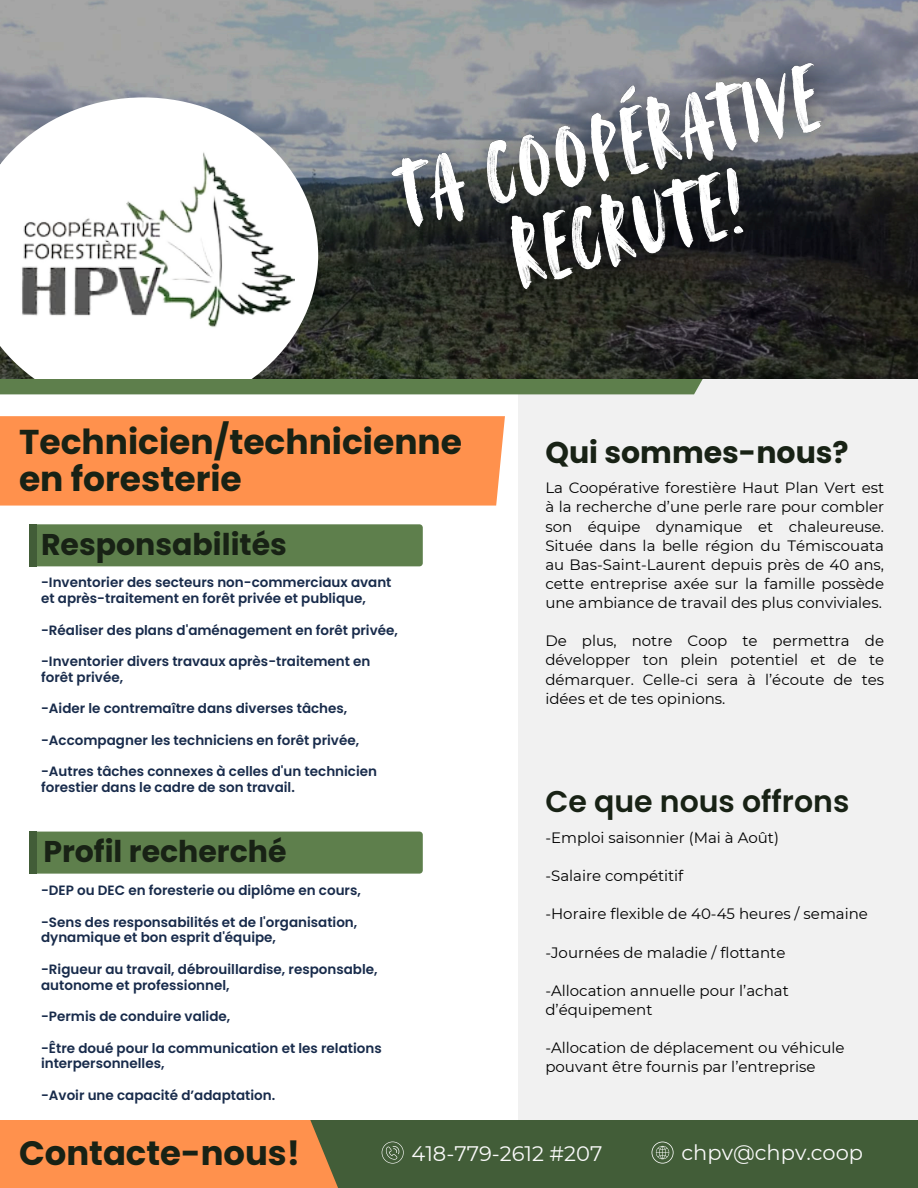
<style>
.page{position:relative;width:918px;height:1188px;background:#fff}
.page>*{position:absolute;margin:0;border:0;box-sizing:border-box;transform-origin:0 0}
.t1{font:700 34.5px "Poppins";color:#182215}
.t2{font:700 33.9px "Poppins";color:#182215}
.t3{font:700 30px "Poppins";color:#182215}
.t4{font:600 30px "Poppins";color:#182215}
.t5{font:21px "Montserrat";color:#fafafa}
.t6{font:15px/19.2px "Montserrat";color:#000}
.t7{font:600 13.5px/15.8px "Poppins";color:#182b4b}
</style>
<div class="page">
<div style="left:519px;top:0;width:399px;height:1188px;background:#f1f1f1"></div>
<div style="left:234px;top:1120px;width:684px;height:68px;background:#425d38"></div>
<svg style="left:0;top:1120px;width:395px;height:68px;fill:#ff914d"></svg>
<svg style="left:652px;top:1142px;width:22px;height:22px"></svg>
<svg style="left:382px;top:1142px;width:22px;height:22px"></svg>
<div style="left:37px;top:524px;width:386px;height:42px;background:#5e7f4c"></div>
<div style="left:29px;top:524px;width:8px;height:42px;background:#425d38"></div>
<svg style="left:0;top:0;width:918px;height:379px;background:#797d7c"></svg>
<svg style="left:0;top:97px;width:318px;height:298px"></svg>
<img style="left:0;top:108px;width:295px;height:287px">
<div style="left:0;top:379px;width:703px;height:15px;background:#5e7f4c"></div>
<img style="left:337px;top:0;width:561px;height:365px">
<div style="left:0;top:416px;width:505px;height:90px;background:#ff914d"></div>
<div style="left:37px;top:832px;width:386px;height:42px;background:#5e7f4c"></div>
<div style="left:29px;top:832px;width:8px;height:42px;background:#425d38"></div>
<h5 class="t1" style="left:19px;top:418px;width:445px">Technicien/technicienne</h5>
<h5 class="t1" style="left:19px;top:455px;width:224px">en foresterie</h5>
<h5 class="t3" style="left:41px;top:523px;width:247px">Responsabilités</h5>
<p class="t7" style="left:41px;top:575px;width:352px">-Inventorier des secteurs non-commerciaux avant et après-traitement en forêt privée et publique,</p>
<h2 class="t7" style="left:41px;top:622px;width:358px">-Réaliser des plans d'aménagement en forêt privée,</h2>
<h3 class="t7" style="left:41px;top:654px;width:331px">-Inventorier divers travaux après-traitement en forêt privée,</h3>
<h5 class="t7" style="left:41px;top:701px;width:308px">-Aider le contremaître dans diverses tâches,</h5>
<h5 class="t7" style="left:41px;top:732px;width:320px">-Accompagner les techniciens en forêt privée,</h5>
<h5 class="t7" style="left:41px;top:764px;width:338px">-Autres tâches connexes à celles d'un technicien forestier dans le cadre de son travail.</h5>
<p class="t3" style="left:43px;top:831px;width:245px">Profil recherché</p>
<h5 class="t7" style="left:41px;top:882px;width:321px">-DEP ou DEC en foresterie ou diplôme en cours,</h5>
<h5 class="t7" style="left:41px;top:914px;width:318px">-Sens des responsabilités et de l'organisation, dynamique et bon esprit d'équipe,</h5>
<h5 class="t7" style="left:41px;top:961px;width:338px">-Rigueur au travail, débrouillardise, responsable, autonome et professionnel,</h5>
<h5 class="t7" style="left:41px;top:1008px;width:191px">-Permis de conduire valide,</h5>
<h5 class="t7" style="left:41px;top:1040px;width:342px">-Être doué pour la communication et les relations interpersonnelles,</h5>
<h2 class="t7" style="left:41px;top:1087px;width:236px">-Avoir une capacité d’adaptation.</h2>
<h3 class="t3" style="left:545px;top:432px;width:305px">Qui sommes-nous?</h3>
<h5 class="t6" style="left:545px;top:478px;width:340px;text-align:justify">La Coopérative forestière Haut Plan Vert est à la recherche d’une perle rare pour combler son équipe dynamique et chaleureuse.<br>Située dans la belle région du Témiscouata au Bas-Saint-Laurent depuis près de 40 ans, cette entreprise axée sur la famille possède une ambiance de travail des plus conviviales.</h5>
<h5 class="t6" style="left:545px;top:631px;width:340px;text-align:justify">De plus, notre Coop te permettra de développer ton plein potentiel et de te démarquer. Celle-ci sera à l’écoute de tes idées et de tes opinions.</h5>
<p class="t4" style="left:545px;top:781px;width:305px">Ce que nous offrons</p>
<h3 class="t6" style="left:545px;top:828px;width:235px">-Emploi saisonnier (Mai à Août)</h3>
<p class="t6" style="left:545px;top:866px;width:140px">-Salaire compétitif</p>
<p class="t6" style="left:545px;top:904px;width:324px">-Horaire flexible de 40-45 heures / semaine</p>
<p class="t6" style="left:545px;top:943px;width:242px">-Journées de maladie / flottante</p>
<p class="t6" style="left:545px;top:981px;width:245px">-Allocation annuelle pour l’achat d’équipement</p>
<p class="t6" style="left:545px;top:1038px;width:301px">-Allocation de déplacement ou véhicule pouvant être fournis par l’entreprise</p>
<p class="t2" style="left:19px;top:1129px;width:283px">Contacte-nous!</p>
<p class="t5" style="left:412px;top:1141px;width:192px">418-779-2612 #207</p>
<h3 class="t5" style="left:681px;top:1140px;width:183px">chpv@chpv.coop</h3>
</div>
